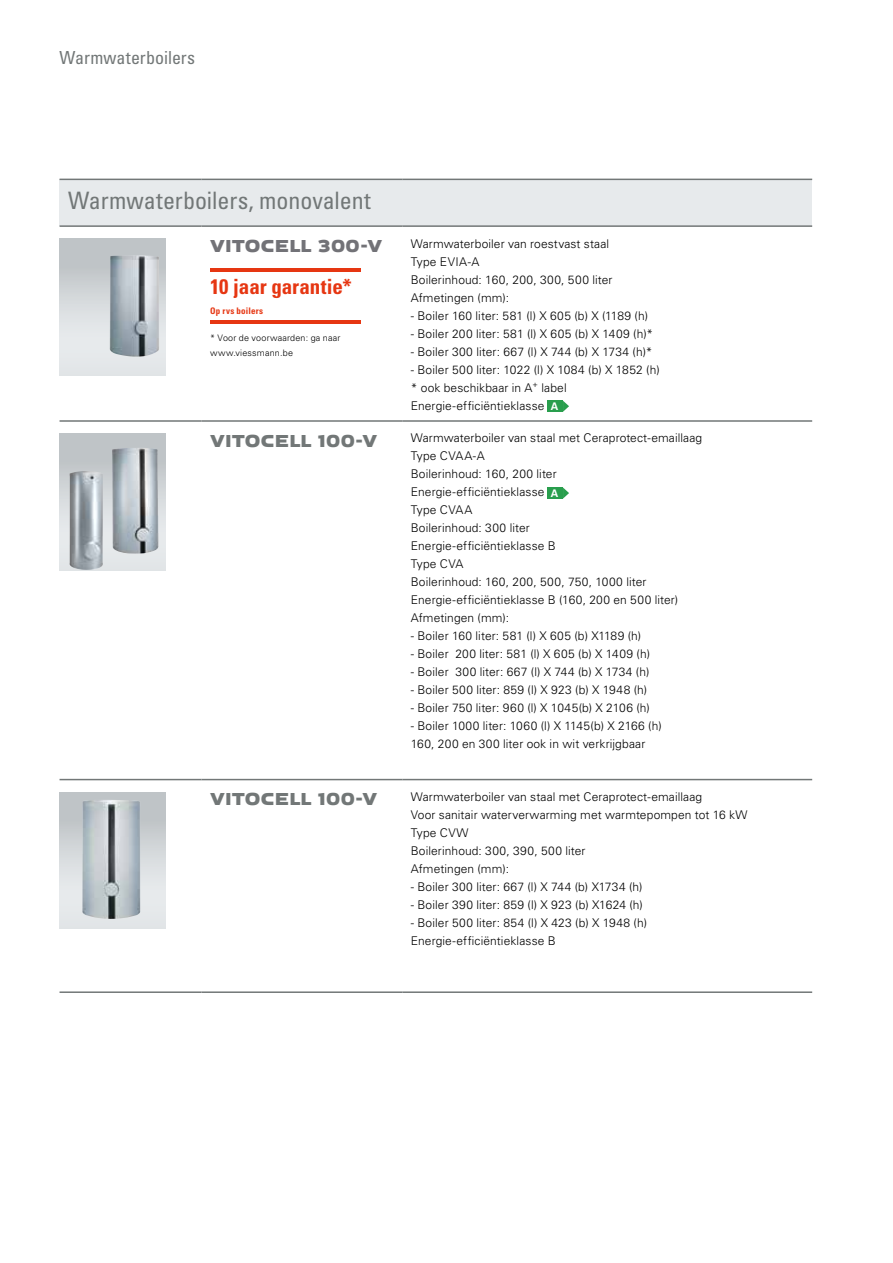
<style>
.page{position:relative;width:893px;height:1263px;background:#fff}
.page>*{position:absolute;margin:0;border:0;box-sizing:border-box;transform-origin:0 0}
.t1{font:condensed 24px "Univers LT Std";color:#727777}
.t2{font:700 condensed 21px "Univers LT Std";letter-spacing:-.005em;color:#e63612}
.t3{font:18px "VIESSMANN Normal";letter-spacing:-.01em;color:#727777}
.t4{font:condensed 18px "Univers LT Std";color:#727777}
.t5{font:18px "VIESSMANN Normal";letter-spacing:-.01em;color:#727277}
.t6{font:300 12px/18px "Univers LT Std";letter-spacing:.01em;color:#000}
.t7{font:300 9px/15px "Univers LT Std";letter-spacing:.02em;color:#000}
.t8{font:700 condensed 9px "Univers LT Std";letter-spacing:.025em;color:#e63612}
.s1{font-weight:700;font-size:10.5px;color:#fff}
</style>
<div class="page">
<div style="left:60px;top:179px;width:752px;height:47px;background:#e7eaec"></div>
<hr style="left:60px;top:179px;width:142px;height:1px;background:#727777">
<hr style="left:202px;top:179px;width:200px;height:1px;background:#727777">
<hr style="left:402px;top:179px;width:410px;height:1px;background:#727777">
<hr style="left:60px;top:225px;width:142px;height:2px;background:#727777">
<hr style="left:202px;top:225px;width:200px;height:2px;background:#727777">
<hr style="left:402px;top:225px;width:410px;height:2px;background:#727777">
<hr style="left:60px;top:420px;width:142px;height:2px;background:#727777">
<hr style="left:202px;top:420px;width:200px;height:2px;background:#727777">
<hr style="left:402px;top:420px;width:410px;height:2px;background:#727777">
<hr style="left:60px;top:779px;width:142px;height:1px;background:#727777">
<hr style="left:202px;top:779px;width:200px;height:1px;background:#727777">
<hr style="left:402px;top:779px;width:410px;height:1px;background:#727777">
<hr style="left:60px;top:991px;width:142px;height:2px;background:#727777">
<hr style="left:202px;top:991px;width:200px;height:2px;background:#727777">
<hr style="left:402px;top:991px;width:410px;height:2px;background:#727777">
<div style="left:60px;top:239px;width:106px;height:136px;background:linear-gradient(to bottom,#bcc1c4,#eef1f3)"></div>
<img style="left:110px;top:255px;width:49px;height:102px">
<div style="left:548px;top:401px;width:15px;height:11px;background:#299e4d"></div>
<svg style="left:563px;top:401px;width:6px;height:11px"></svg>
<div style="left:60px;top:434px;width:106px;height:136px;background:linear-gradient(to bottom,#bcc1c4,#eef1f3)"></div>
<img style="left:112px;top:448px;width:47px;height:106px">
<div style="left:548px;top:488px;width:15px;height:11px;background:#299e4d"></div>
<svg style="left:563px;top:488px;width:6px;height:11px"></svg>
<div style="left:60px;top:792px;width:106px;height:137px;background:linear-gradient(to bottom,#bcc1c4,#eff1f3)"></div>
<img style="left:82px;top:800px;width:58px;height:119px">
<img style="left:70px;top:471px;width:33px;height:99px">
<hr style="left:210px;top:268px;width:151px;height:4px;background:#e63612">
<hr style="left:210px;top:320px;width:151px;height:4px;background:#e63612">
<h3 class="t4" style="left:60px;top:46px;width:137px">Warmwaterboilers</h3>
<h1 class="t1" style="left:68px;top:186px;width:304px">Warmwaterboilers, monovalent</h1>
<h3 class="t5" style="left:210px;top:234px;width:174px">VITOCELL 300-V</h3>
<p class="t6" style="left:411px;top:234px;width:203px">Warmwaterboiler van roestvast staal<br>Type EVIA-A<br>Boilerinhoud: 160, 200, 300, 500 liter<br>Afmetingen (mm):</p>
<p class="t6" style="left:411px;top:306px;width:239px">- Boiler 160 liter: 581 (l) X 605 (b) X (1189 (h)</p>
<p class="t6" style="left:411px;top:324px;width:244px">- Boiler 200 liter: 581 (l) X 605 (b) X 1409 (h)*</p>
<p class="t6" style="left:411px;top:342px;width:243px">- Boiler 300 liter: 667 (l) X 744 (b) X 1734 (h)*</p>
<p class="t6" style="left:411px;top:360px;width:250px">- Boiler 500 liter: 1022 (l) X 1084 (b) X 1852 (h) * ook beschikbaar in A<sup>+</sup> label<br>Energie-efficiëntieklasse <span class="s1">A</span></p>
<h3 class="t3" style="left:210px;top:428px;width:169px">VITOCELL 100-V</h3>
<p class="t6" style="left:411px;top:429px;width:293px">Warmwaterboiler van staal met Ceraprotect-emaillaag<br>Type CVAA-A<br>Boilerinhoud: 160, 200 liter<br>Energie-efficiëntieklasse <span class="s1">A<br></span>Type CVAA<br>Boilerinhoud: 300 liter<br>Energie-efficiëntieklasse B<br>Type CVA<br>Boilerinhoud: 160, 200, 500, 750, 1000 liter<br>Energie-efficiëntieklasse B (160, 200 en 500 liter)<br>Afmetingen (mm):</p>
<p class="t6" style="left:411px;top:627px;width:232px">- Boiler 160 liter: 581 (l) X 605 (b) X1189 (h)</p>
<p class="t6" style="left:411px;top:645px;width:241px">- Boiler 200 liter: 581 (l) X 605 (b) X 1409 (h)</p>
<p class="t6" style="left:411px;top:663px;width:240px">- Boiler 300 liter: 667 (l) X 744 (b) X 1734 (h)</p>
<p class="t6" style="left:411px;top:681px;width:238px">- Boiler 500 liter: 859 (l) X 923 (b) X 1948 (h)</p>
<p class="t6" style="left:411px;top:699px;width:241px">- Boiler 750 liter: 960 (l) X 1045(b) X 2106 (h)</p>
<p class="t6" style="left:411px;top:717px;width:252px">- Boiler 1000 liter: 1060 (l) X 1145(b) X 2166 (h)<br>160, 200 en 300 liter ook in wit verkrijgbaar</p>
<h2 class="t2" style="left:210px;top:274px;width:143px">10 jaar garantie*</h2>
<p class="t8" style="left:210px;top:305px;width:55px">Op rvs boilers</p>
<p class="t7" style="left:210px;top:330px;width:132px">* Voor de voorwaarden: ga naar www.viessmann.be</p>
<h3 class="t3" style="left:210px;top:787px;width:169px">VITOCELL 100-V</h3>
<p class="t6" style="left:411px;top:788px;width:338px">Warmwaterboiler van staal met Ceraprotect-emaillaag<br>Voor sanitair waterverwarming met warmtepompen tot 16 kW Type CVW<br>Boilerinhoud: 300, 390, 500 liter<br>Afmetingen (mm):</p>
<p class="t6" style="left:411px;top:878px;width:233px">- Boiler 300 liter: 667 (l) X 744 (b) X1734 (h)</p>
<p class="t6" style="left:411px;top:896px;width:234px">- Boiler 390 liter: 859 (l) X 923 (b) X1624 (h)</p>
<p class="t6" style="left:411px;top:914px;width:238px">- Boiler 500 liter: 854 (l) X 423 (b) X 1948 (h)<br>Energie-efficiëntieklasse B</p>
</div>
